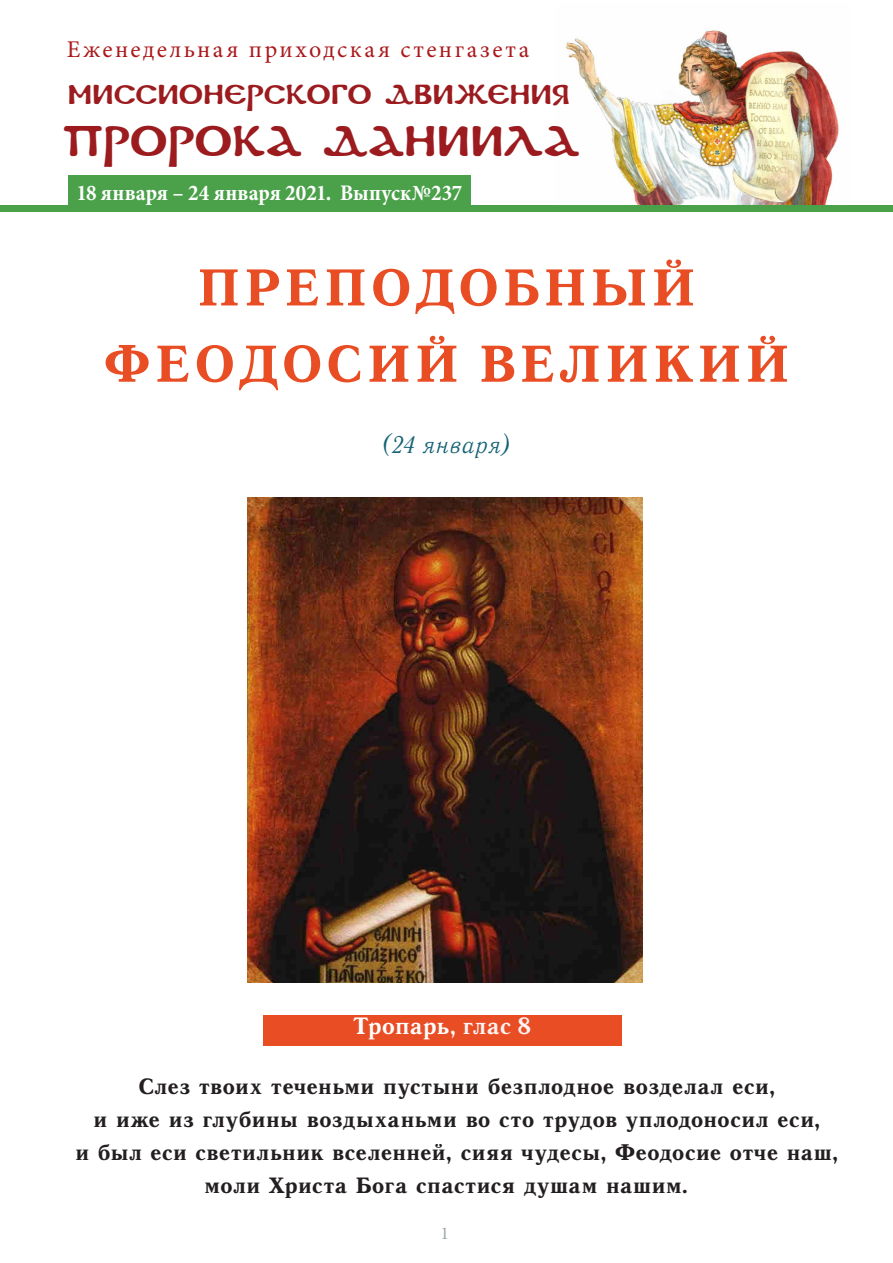
<style>
.page{position:relative;width:893px;height:1263px;background:#fff}
.page>*{position:absolute;margin:0;border:0;box-sizing:border-box;transform-origin:0 0}
.Название{font:700 52.5px "Quant Antiqua C";letter-spacing:.07em;color:#e84d24}
.t1{font:42px "DS Coptic";letter-spacing:.005em;color:#9b1b1e}
.t2{font:27px "DS Coptic";letter-spacing:.005em;color:#9b1b1e}
.t3{font:24px "Minion Pro";letter-spacing:.105em;color:#aa181b}
.Тропарь_белый{font:700 24px "Quant Antiqua C";letter-spacing:-.015em;color:#fff}
.Курсив_число_святого{font:italic 24px "Quant Antiqua C";letter-spacing:-.005em;color:#156275}
._2__Основной_текст{font:700 22.5px/33px "Antiqua";letter-spacing:-.01em;color:#231f20}
.t4{font:700 condensed 22.5px "Minion Pro";letter-spacing:.005em;color:#fff}
.t5{font:18px "Minion Pro";color:#9fa9a4}
.s1{color:#fff2f2}
</style>
<div class="page">
<img style="left:555px;top:30px;width:295px;height:176px">
<div style="left:68px;top:175px;width:403px;height:34px;background:#4aa14a"></div>
<div style="left:0;top:206px;width:893px;height:6px;background:#4aa14a"></div>
<div style="left:263px;top:1015px;width:359px;height:31px;background:#e84d24"></div>
<img style="left:248px;top:497px;width:394px;height:485px">
<p class="t3" style="left:67px;top:33px;width:464px">Еженедельная приходская стенгазета</p>
<p class="t2" style="left:68px;top:77px;width:504px">Миссионерского движения</p>
<p class="t1" style="left:62px;top:113px;width:519px">ПРОРОКА ДАНИИЛА</p>
<p class="t4" style="left:77px;top:177px;width:387px">18 января – 24 января 2021. Выпуск№237</p>
<p class="Название" style="left:197px;top:259px;width:500px">ПРЕПОДОБНЫЙ</p>
<p class="Название" style="left:103px;top:336px;width:688px">ФЕОДОСИЙ ВЕЛИКИЙ</p>
<p class="Курсив_число_святого" style="left:381px;top:431px;width:133px">(24 января)</p>
<p class="Тропарь_белый" style="left:353px;top:1013px;width:180px">Тропарь<span class="s1">, глас 8</span></p>
<p class="_2__Основной_текст" style="left:138px;top:1070px;width:639px">Слез твоих теченьми пустыни безплодное возделал еси,</p>
<p class="_2__Основной_текст" style="left:93px;top:1103px;width:729px">и иже из глубины воздыханьми во сто трудов уплодоносил еси,</p>
<p class="_2__Основной_текст" style="left:204px;top:1136px;width:636px;text-indent:-129px">и был еси светильник вселенней, сияя чудесы, Феодосие отче наш, моли Христа Бога спастися душам нашим.</p>
<p class="t5" style="left:440px;top:1221px;width:10px">1</p>
</div>
